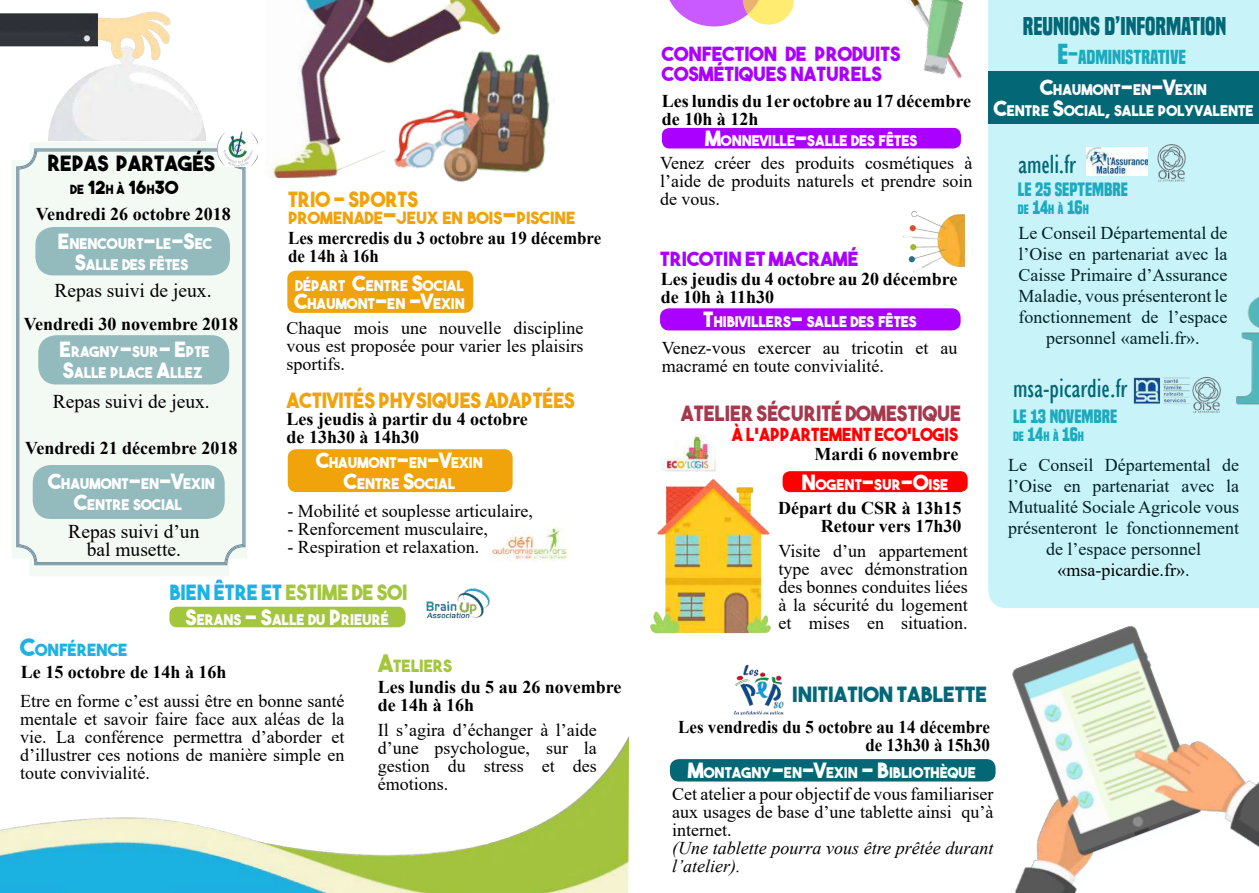
<style>
.page{position:relative;width:1259px;height:893px;background:#fff}
.page>*{position:absolute;margin:0;border:0;box-sizing:border-box;transform-origin:0 0}
.t1{font:condensed 27px "Gill Sans";color:#036776}
.t2{font:700 24px "Built Titling Rg";color:#036776;scale:.95 1}
.t3{font:21px "The Bold Font";color:#f1a30b;scale:.95 1}
.t4{font:21px "The Bold Font";color:#a6394e;scale:.95 1}
.t5{font:21px "The Bold Font";color:#a4c63e;scale:.95 1}
.t6{font:21px "The Bold Font";color:#036776}
.t7{font:21px "The Bold Font";color:#000}
.t8{font:19.5px/18px "Times New Roman";color:#000;text-align:center}
.t9{font:19.5px/19.5px "The Bold Font";color:#a0f}
.t10{font:700 18.9px "Built Titling Rg";color:#1caabe}
.t11{font:18px/18px "Times New Roman";color:#000;text-align:justify}
.t12{font:700 18px/18px "Times New Roman";color:#000}
.t13{font:18px/21px "Times New Roman";color:#012227;text-align:center}
.t14{font:700 18px/18px "Times New Roman";color:#000;text-align:right;scale:.94 1}
.t15{font:italic 18px/18px "Times New Roman";color:#000}
.t16{font:700 18px "Built Titling Rg";color:#1caabe}
.t17{font:18px "The Bold Font";color:#f00;scale:.95 1}
.t18{font:18px "The Bold Font";color:#000}
.t19{font:16.8px "The Bold Font";color:#f1a30b}
.t20{font:16.8px "The Bold Font";color:#1eb2e2}
.t21{font:16.8px "The Bold Font";color:#a4c63e}
.t22{font:14.7px/21px "The Bold Font";color:#fff;text-align:center}
.t23{font:700 12.6px "Built Titling Rg";color:#1caabe}
.s1{font-size:22.2px}
.s2{font-size:12.6px}
.s3{font-size:21px}
.s4{font-size:24px}
.s5{color:#1eb2e2}
.s6{font-size:27px}
.s7{font-size:18px}
.s8{color:#000}
</style>
<div class="page">
<div style="left:988px;top:0;width:271px;height:559px;background:#c7f3f9"></div>
<img style="left:1086px;top:147px;width:61px;height:29px">
<img style="left:1150px;top:140px;width:41px;height:45px">
<div style="left:988px;top:71px;width:271px;height:52px;background:#036776"></div>
<img style="left:1123px;top:369px;width:66px;height:36px">
<img style="left:1185px;top:373px;width:40px;height:44px">
<img style="left:0;top:736px;width:629px;height:157px">
<div style="left:169px;top:607px;width:236px;height:20px;background:#a4c63e;border-radius:8px"></div>
<img style="left:426px;top:588px;width:64px;height:31px">
<img style="left:936px;top:559px;width:323px;height:334px">
<div style="left:670px;top:759px;width:325px;height:22px;background:#036776;border-radius:9px"></div>
<img style="left:1223px;top:285px;width:36px;height:128px">
<img style="left:902px;top:211px;width:64px;height:62px">
<div style="left:660px;top:308px;width:300px;height:22px;background:#a0f;border-radius:9px"></div>
<div style="left:662px;top:128px;width:299px;height:20px;background:#a0f;border-radius:8px"></div>
<img style="left:907px;top:0;width:85px;height:79px">
<svg style="left:669px;top:0;width:125px;height:27px"></svg>
<img style="left:650px;top:471px;width:121px;height:163px">
<div style="left:782px;top:471px;width:185px;height:21px;background:#f00;border-radius:8px"></div>
<img style="left:269px;top:0;width:80px;height:178px">
<img style="left:349px;top:0;width:206px;height:182px">
<div style="left:287px;top:271px;width:186px;height:42px;background:#f1a30b;border-radius:9px"></div>
<div style="left:288px;top:449px;width:224px;height:43px;background:#f1a30b;border-radius:9px"></div>
<img style="left:489px;top:526px;width:79px;height:36px">
<img style="left:734px;top:664px;width:50px;height:51px">
<img style="left:660px;top:434px;width:56px;height:37px">
<svg style="left:12px;top:142px;width:235px;height:434px;fill:#f3f9f3"></svg>
<div style="left:35px;top:227px;width:195px;height:48px;background:#93bbbe;border-radius:18px"></div>
<div style="left:38px;top:335px;width:191px;height:49px;background:#93bbbe;border-radius:18px"></div>
<div style="left:33px;top:465px;width:192px;height:54px;background:#93bbbe;border-radius:18px"></div>
<img style="left:0;top:11px;width:205px;height:130px">
<img style="left:217px;top:130px;width:40px;height:36px">
<p class="t7" style="left:47px;top:150px;width:169px"><span class="s1">R</span>EPAS PARTAGÉS</p>
<p class="t18" style="left:70px;top:176px;width:110px"><span class="s2">DE</span> 12<span class="s2">H À</span> 16<span class="s2">H</span>30</p>
<p class="t12" style="left:36px;top:204px;width:197px">Vendredi 26 octobre 2018</p>
<p class="t22" style="left:58px;top:232px;width:156px"><span class="s3">E</span>NENCOURT<span class="s3">-</span>LE<span class="s3">-S</span>EC<br><span class="s3">S</span>ALLE DES FÊTES</p>
<p class="t8" style="left:54px;top:280px;width:159px">Repas suivi de jeux.</p>
<p class="t12" style="left:24px;top:315px;width:216px">Vendredi 30 novembre 2018</p>
<p class="t22" style="left:60px;top:341px;width:152px;text-align:left"><span class="s3">E</span>RAGNY<span class="s3">-</span>SUR<span class="s3">- E</span>PTE<br><span class="s3">S</span>ALLE PLACE <span class="s3">A</span>LLEZ</p>
<p class="t8" style="left:53px;top:392px;width:159px">Repas suivi de jeux.</p>
<p class="t12" style="left:25px;top:439px;width:214px">Vendredi 21 décembre 2018</p>
<p class="t22" style="left:48px;top:473px;width:168px"><span class="s3">C</span>HAUMONT<span class="s3">-</span>EN<span class="s3">-V</span>EXIN<br><span class="s3">C</span>ENTRE SOCIAL</p>
<p class="t8" style="left:68px;top:521px;width:133px">Repas suivi d’un bal musette.</p>
<p class="t3" style="left:288px;top:186px;width:138px">TRIO - SPORTS</p>
<p class="t14" style="left:288px;top:228px;width:335px;text-align:left">Les mercredis du 3 octobre au 19 décembre de 14h à 16h</p>
<p class="t19" style="left:288px;top:208px;width:289px">PROMENADE<span class="s4">-</span>JEUX EN BOIS<span class="s4">-</span>PISCINE</p>
<p class="t22" style="left:294px;top:276px;width:172px;line-height:18px;text-align:left">DÉPART <span class="s3">C</span>ENTRE <span class="s3">S</span>OCIAL<br><span class="s3">C</span>HAUMONT<span class="s3">-</span>EN <span class="s3">-V</span>EXIN</p>
<p class="t11" style="left:286px;top:319px;width:298px">Chaque mois une nouvelle discipline vous est proposée pour varier les plaisirs sportifs.</p>
<p class="t3" style="left:286px;top:387px;width:305px">ACTIVITÉS PHYSIQUES ADAPTÉES</p>
<p class="t12" style="left:286px;top:409px;width:243px">Les jeudis à partir du 4 octobre de 13h30 à 14h30</p>
<p class="t22" style="left:316px;top:452px;width:168px"><span class="s3">C</span>HAUMONT<span class="s3">-</span>EN<span class="s3">-V</span>EXIN<br><span class="s3">C</span>ENTRE <span class="s3">S</span>OCIAL</p>
<p class="t11" style="left:287px;top:501px;width:247px">- Mobilité et souplesse articulaire,</p>
<p class="t11" style="left:287px;top:519px;width:202px">- Renforcement musculaire,</p>
<p class="t11" style="left:287px;top:537px;width:193px">- Respiration et relaxation.</p>
<p class="t5" style="left:169px;top:579px;width:252px"><span class="s5">BIEN ÊTRE ET</span> ESTIME DE SOI</p>
<p class="t22" style="left:186px;top:609px;width:205px"><span class="s3">S</span>ERANS <span class="s3">- S</span>ALLE DU <span class="s3">P</span>RIEURÉ</p>
<p class="t20" style="left:20px;top:639px;width:109px"><span class="s4">C</span>ONFÉRENCE</p>
<p class="t11" style="left:20px;top:692px;width:326px">Etre en forme c’est aussi être en bonne santé mentale et savoir faire face aux aléas de la vie. La conférence permettra d’aborder et d’illustrer ces notions de manière simple en toute convivialité.</p>
<p class="t12" style="left:21px;top:662px;width:207px">Le 15 octobre de 14h à 16h</p>
<p class="t21" style="left:378px;top:655px;width:75px"><span class="s4">A</span>TELIERS</p>
<p class="t12" style="left:378px;top:677px;width:245px">Les lundis du 5 au 26 novembre de 14h à 16h</p>
<p class="t11" style="left:378px;top:721px;width:221px">Il s’agira d’échanger à l’aide d’une psychologue, sur la gestion du stress et des émotions.</p>
<p class="t9" style="left:662px;top:44px;width:240px">CONFECTION DE PRODUITS<br>COSMÉTIQUES NATURELS</p>
<p class="t12" style="left:662px;top:91px;width:310px">Les lundis du 1er octobre au 17 décembre de 10h à 12h</p>
<p class="t11" style="left:660px;top:153px;width:314px">Venez créer des produits cosmétiques à l’aide de produits naturels et prendre soin de vous.</p>
<p class="t22" style="left:705px;top:130px;width:213px"><span class="s3">M</span>ONNEVILLE<span class="s3">-</span>SALLE DES FÊTES</p>
<p class="t9" style="left:660px;top:249px;width:200px">TRICOTIN ET MACRAMÉ</p>
<p class="t12" style="left:661px;top:270px;width:298px">Les jeudis du 4 octobre au 20 décembre de 10h à 11h30</p>
<p class="t22" style="left:703px;top:311px;width:214px"><span class="s3">T</span>HIBIVILLERS<span class="s3">-</span> SALLE DES FÊTES</p>
<p class="t11" style="left:662px;top:338px;width:297px">Venez-vous exercer au tricotin et au macramé en toute convivialité.</p>
<p class="t4" style="left:681px;top:400px;width:296px">ATELIER SÉCURITÉ DOMESTIQUE</p>
<p class="t12" style="left:814px;top:444px;width:145px">Mardi 6 novembre</p>
<p class="t17" style="left:732px;top:423px;width:240px">À L’APPARTEMENT ECO’LOGIS</p>
<p class="t22" style="left:801px;top:473px;width:148px"><span class="s3">N</span>OGENT<span class="s3">-</span>SUR<span class="s3">-O</span>ISE</p>
<p class="t12" style="left:778px;top:499px;width:185px;text-align:right">Départ du CSR à 13h15<br>Retour vers 17h30</p>
<p class="t11" style="left:778px;top:541px;width:191px">Visite d’un appartement type avec démonstration des bonnes conduites liées à la sécurité du logement et mises en situation.</p>
<h2 class="t2" style="left:1023px;top:12px;width:216px">REUNIONS D’INFORMATION</h2>
<p class="t10" style="left:1057px;top:46px;width:129px"><span class="s6">E-</span>ADMINISTRATIVE</p>
<p class="t22" style="left:993px;top:78px;width:261px"><span class="s3">C</span>HAUMONT<span class="s3">-</span>EN<span class="s3">-V</span>EXIN<br><span class="s3">C</span>ENTRE <span class="s3">S</span>OCIAL<span class="s3">,</span> SALLE POLYVALENTE</p>
<h1 class="t1" style="left:1018px;top:148px;width:59px">ameli.fr</h1>
<p class="t16" style="left:1018px;top:179px;width:112px">LE 25 SEPTEMBRE</p>
<p class="t23" style="left:1018px;top:202px;width:73px">DE <span class="s7">14</span>H À <span class="s7">16</span>H</p>
<p class="t13" style="left:1018px;top:222px;width:211px">Le Conseil Départemental de l’Oise en partenariat avec la<br>Caisse Primaire d’Assurance<br>Maladie, vous présenteront le fonctionnement de l’espace personnel «ameli.fr».</p>
<h1 class="t1" style="left:1013px;top:372px;width:116px">msa-picardie.fr</h1>
<p class="t16" style="left:1013px;top:406px;width:106px">LE 13 NOVEMBRE</p>
<p class="t23" style="left:1013px;top:429px;width:73px">DE <span class="s7">14</span>H À <span class="s7">16</span>H</p>
<p class="t13" style="left:1008px;top:454px;width:233px">Le Conseil Départemental de l’Oise en partenariat avec la<br>Mutualité Sociale Agricole vous présenteront le fonctionnement de l’espace personnel <span class="s8">«msa-picardie.fr»</span>.</p>
<p class="t6" style="left:792px;top:681px;width:196px">INITIATION TABLETTE</p>
<p class="t14" style="left:678px;top:717px;width:333px">Les vendredis du 5 octobre au 14 décembre de 13h30 à 15h30</p>
<p class="t22" style="left:688px;top:762px;width:290px"><span class="s3">M</span>ONTAGNY<span class="s3">-</span>EN<span class="s3">-V</span>EXIN <span class="s3">- B</span>IBLIOTHÈQUE</p>
<p class="t11" style="left:672px;top:784px;width:323px">Cet atelier a pour objectif de vous familiariser aux usages de base d’une tablette ainsi qu’à internet.</p>
<p class="t15" style="left:672px;top:839px;width:323px">(Une tablette pourra vous être prêtée durant l’atelier).</p>
</div>
